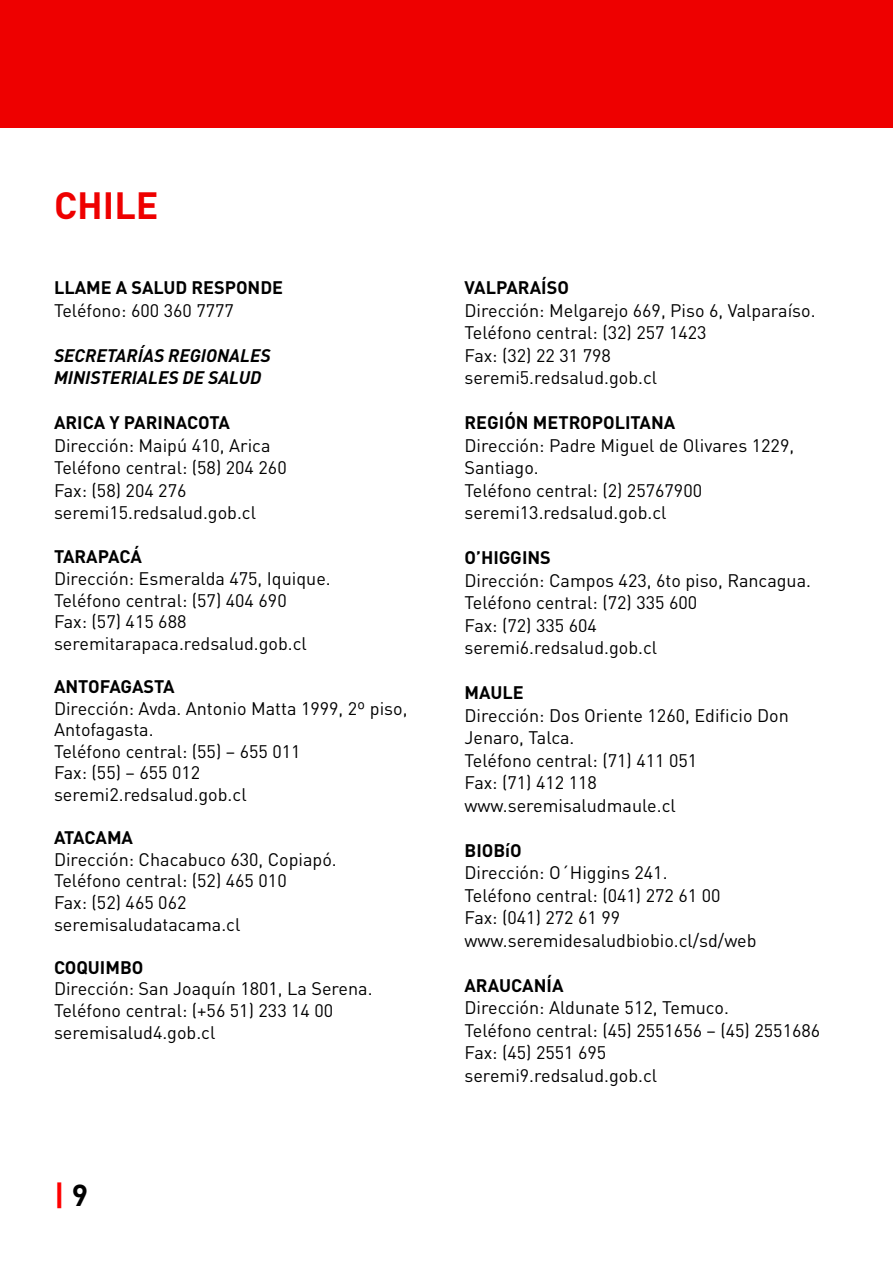
<style>
.page{position:relative;width:893px;height:1263px;background:#fff}
.page>*{position:absolute;margin:0;border:0;box-sizing:border-box;transform-origin:0 0}
.t1{font:700 37.5px "DIN Pro";color:#e00}
.t2{font:700 30px "DIN Pro";color:#f00}
.t3{font:18px/22.5px "DIN Pro";color:#000}
.t4{font:700 18px "DIN Pro";color:#000}
.t5{font:italic 700 18px/22.5px "DIN Pro";color:#000}
.s1{color:#000}
</style>
<div class="page">
<div style="left:0;top:0;width:893px;height:128px;background:#e00"></div>
<h1 class="t1" style="left:54px;top:174px;width:106px">CHILE</h1>
<p class="t4" style="left:54px;top:273px;width:231px">LLAME A SALUD RESPONDE</p>
<p class="t3" style="left:54px;top:297px;width:181px">Teléfono: 600 360 7777</p>
<p class="t5" style="left:54px;top:342px;width:218px">SECRETARÍAS REGIONALES<br>MINISTERIALES DE SALUD</p>
<p class="t4" style="left:54px;top:408px;width:177px">ARICA Y PARINACOTA</p>
<p class="t3" style="left:54px;top:432px;width:234px">Dirección: Maipú 410, Arica<br>Teléfono central: (58) 204 260<br>Fax: (58) 204 276 seremi15.redsalud.gob.cl</p>
<p class="t4" style="left:54px;top:542px;width:89px">TARAPACÁ</p>
<p class="t3" style="left:54px;top:566px;width:278px;line-height:21.6px">Dirección: Esmeralda 475, Iquique.<br>Teléfono central: (57) 404 690<br>Fax: (57) 415 688 seremitarapaca.redsalud.gob.cl</p>
<p class="t4" style="left:54px;top:671px;width:122px">ANTOFAGASTA</p>
<p class="t3" style="left:54px;top:695px;width:355px;line-height:21.6px">Dirección: Avda. Antonio Matta 1999, 2º piso,<br>Antofagasta.<br>Teléfono central: (55) – 655 011<br>Fax: (55) – 655 012<br>seremi2.redsalud.gob.cl</p>
<p class="t4" style="left:54px;top:823px;width:81px">ATACAMA</p>
<p class="t3" style="left:54px;top:847px;width:284px;line-height:21.6px">Dirección: Chacabuco 630, Copiapó.<br>Teléfono central: (52) 465 010<br>Fax: (52) 465 062 seremisaludatacama.cl</p>
<p class="t4" style="left:54px;top:952px;width:91px">COQUIMBO</p>
<p class="t3" style="left:54px;top:976px;width:320px;line-height:21.6px">Dirección: San Joaquín 1801, La Serena.<br>Teléfono central: (+56 51) 233 14 00 seremisalud4.gob.cl</p>
<h2 class="t2" style="left:54px;top:1170px;width:35px">| <span class="s1">9</span></h2>
<p class="t4" style="left:464px;top:273px;width:106px">VALPARAÍSO</p>
<p class="t3" style="left:464px;top:297px;width:353px">Dirección: Melgarejo 669, Piso 6, Valparaíso.<br>Teléfono central: (32) 257 1423<br>Fax: (32) 22 31 798<br>seremi5.redsalud.gob.cl</p>
<p class="t4" style="left:464px;top:408px;width:212px">REGIÓN METROPOLITANA</p>
<p class="t3" style="left:464px;top:432px;width:331px">Dirección: Padre Miguel de Olivares 1229,<br>Santiago.<br>Teléfono central: (2) 25767900 seremi13.redsalud.gob.cl</p>
<p class="t4" style="left:464px;top:543px;width:88px">O’HIGGINS</p>
<p class="t3" style="left:464px;top:567px;width:348px">Dirección: Campos 423, 6to piso, Rancagua.<br>Teléfono central: (72) 335 600<br>Fax: (72) 335 604<br>seremi6.redsalud.gob.cl</p>
<p class="t4" style="left:464px;top:678px;width:61px">MAULE</p>
<p class="t3" style="left:464px;top:702px;width:326px">Dirección: Dos Oriente 1260, Edificio Don<br>Jenaro, Talca.<br>Teléfono central: (71) 411 051<br>Fax: (71) 412 118 www.seremisaludmaule.cl</p>
<p class="t4" style="left:464px;top:835px;width:59px">BIOBíO</p>
<p class="t3" style="left:464px;top:860px;width:294px">Dirección: O´Higgins 241.<br>Teléfono central: (041) 272 61 00<br>Fax: (041) 272 61 99 www.seremidesaludbiobio.cl/sd/web</p>
<p class="t4" style="left:464px;top:970px;width:100px">ARAUCANÍA</p>
<p class="t3" style="left:464px;top:995px;width:357px">Dirección: Aldunate 512, Temuco.<br>Teléfono central: (45) 2551656 – (45) 2551686<br>Fax: (45) 2551 695<br>seremi9.redsalud.gob.cl</p>
</div>
